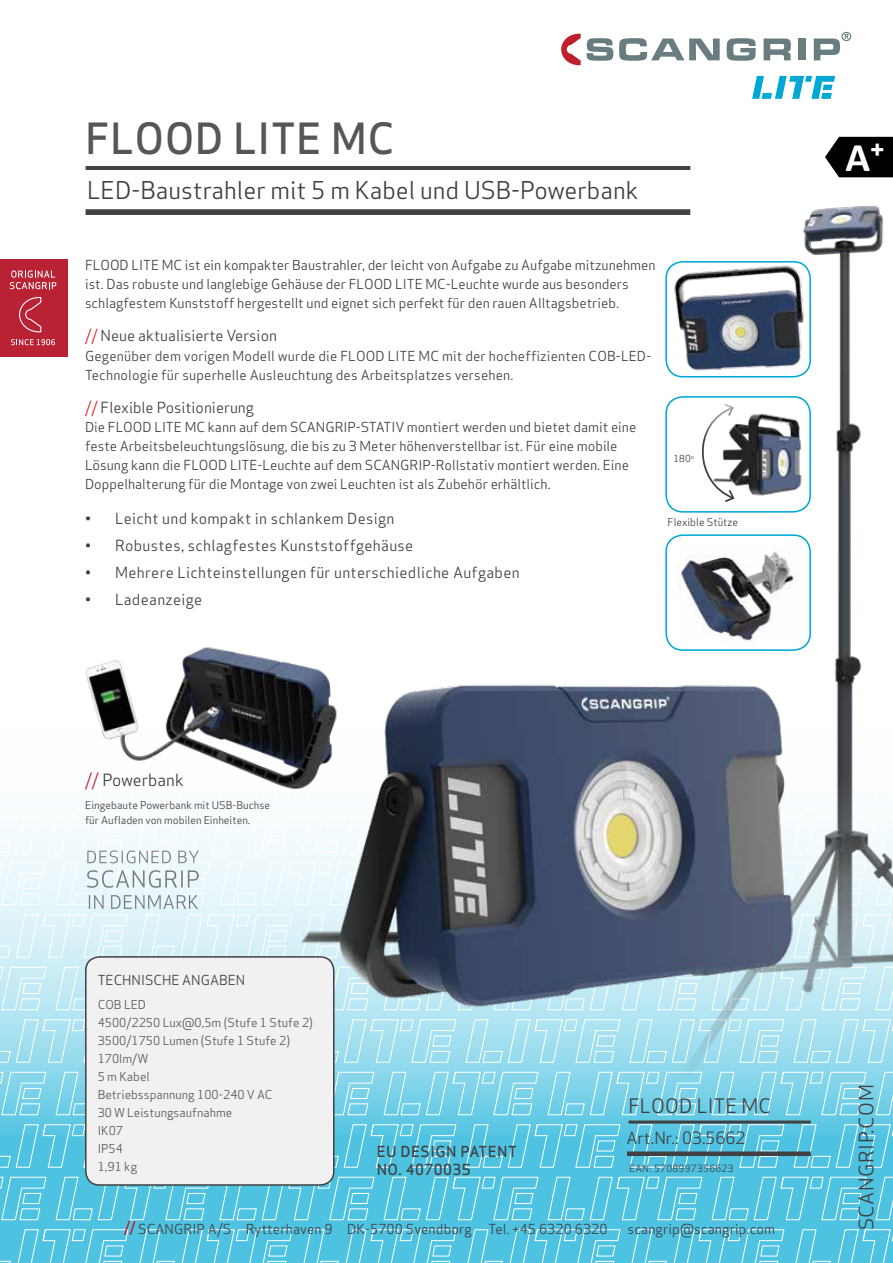
<style>
.page{position:relative;width:893px;height:1263px;background:#fff}
.page>*{position:absolute;margin:0;border:0;box-sizing:border-box;transform-origin:0 0}
.t1{font:500 42px "Apex Sans";letter-spacing:.01em;color:#565659}
.t2{font:700 40.8px "Calibri";color:#fff}
.t3{font:24px "Apex Sans";color:#414042}
.t4{font:19.5px "Apex Sans";letter-spacing:.03em;color:#414042}
.t5{font:19.5px "Apex Sans";letter-spacing:.01em;color:#414042}
.t6{font:16.65px "Apex Sans";color:#414042}
.t7{font:16.5px "Apex Sans";color:#414042}
.t8{font:15px "Apex Sans";letter-spacing:.02em;color:#414042}
.t9{font:15px "Apex Sans";color:#414042}
.t10{font:500 14.85px/17.9px "Apex Sans";letter-spacing:.03em;color:#414042}
.t11{font:13.5px/18.9px "Apex Sans";color:#414042}
.t12{font:12px/18px "Apex Sans";color:#58595b}
.t13{font:10.5px/15px "Apex Sans";color:#414042}
.t14{font:9.75px "Apex Sans";letter-spacing:.03em;color:#414042}
.t15{font:9.45px "Apex Sans";color:#414042}
.s1{color:#d2232a}
.s2{color:#b82234}
</style>
<div class="page">
<svg style="left:0;top:833px;width:893px;height:430px;background:#81d3e9"></svg>
<svg style="left:124px;top:1221px;width:12px;height:14px"></svg>
<div style="left:86px;top:209px;width:604px;height:6px;background:#414042"></div>
<hr style="left:86px;top:166px;width:604px;height:4px;background:#414042">
<div style="left:0;top:259px;width:67px;height:98px;background:#b82234"></div>
<svg style="left:10px;top:270px;width:46px;height:19px"></svg>
<svg style="left:11px;top:297px;width:44px;height:48px"></svg>
<svg style="left:830px;top:137px;width:63px;height:13px"></svg>
<svg style="left:561px;top:34px;width:20px;height:31px"></svg>
<svg style="left:587px;top:38px;width:26px;height:23px"></svg>
<svg style="left:619px;top:38px;width:101px;height:23px"></svg>
<svg style="left:727px;top:38px;width:29px;height:23px"></svg>
<svg style="left:764px;top:39px;width:27px;height:21px"></svg>
<div style="left:798px;top:39px;width:7px;height:21px;background:#697d80"></div>
<svg style="left:814px;top:32px;width:37px;height:28px"></svg>
<svg style="left:752px;top:76px;width:83px;height:23px"></svg>
<svg style="left:89px;top:895px;width:109px;height:14px;background:#c9d6da"></svg>
<svg style="left:87px;top:870px;width:112px;height:18px;background:#d0dadd"></svg>
<svg style="left:87px;top:850px;width:112px;height:13px"></svg>
<div style="left:86px;top:957px;width:248px;height:228px;background:#f1f1f2;border-radius:14px"></div>
<div style="left:85px;top:956px;width:249px;height:230px;border:2px solid #414042;border-radius:14px"></div>
<div style="left:627px;top:1151px;width:184px;height:5px;background:#414042"></div>
<hr style="left:628px;top:1120px;width:183px;height:3px;background:#414042">
<img style="left:86px;top:647px;width:187px;height:136px">
<img style="left:633px;top:150px;width:260px;height:980px">
<div style="left:666px;top:397px;width:144px;height:115px;background:#fff;border-radius:17px"></div>
<img style="left:736px;top:413px;width:66px;height:83px">
<div style="left:665px;top:396px;width:146px;height:117px;border:2px solid #00a9d5;border-radius:17px"></div>
<svg style="left:701px;top:403px;width:35px;height:99px"></svg>
<img style="left:273px;top:652px;width:552px;height:374px">
<h1 class="t1" style="left:85px;top:101px;width:311px">FLOOD LITE MC</h1>
<h3 class="t3" style="left:87px;top:171px;width:553px">LED-Baustrahler mit 5 m Kabel und USB-Powerbank</h3>
<p class="t11" style="left:85px;top:255px;width:572px">FLOOD LITE MC ist ein kompakter Baustrahler, der leicht von Aufgabe zu Aufgabe mitzunehmen ist. Das robuste und langlebige Gehäuse der FLOOD LITE MC-Leuchte wurde aus besonders schlagfestem Kunststoff hergestellt und eignet sich perfekt für den rauen Alltagsbetrieb.</p>
<p class="t9" style="left:85px;top:323px;width:194px"><span class="s1">//</span> Neue aktualisierte Version</p>
<p class="t11" style="left:85px;top:345px;width:568px;line-height:19.5px">Gegenüber dem vorigen Modell wurde die FLOOD LITE MC mit der hocheffizienten COB-LED-<br>Technologie für superhelle Ausleuchtung des Arbeitsplatzes versehen.</p>
<p class="t9" style="left:85px;top:395px;width:170px"><span class="s1">//</span> Flexible Positionierung</p>
<p class="t11" style="left:85px;top:416px;width:553px">Die FLOOD LITE MC kann auf dem SCANGRIP-STATIV montiert werden und bietet damit eine feste Arbeitsbeleuchtungslösung, die bis zu 3 Meter höhenverstellbar ist. Für eine mobile Lösung kann die FLOOD LITE-Leuchte auf dem SCANGRIP-Rollstativ montiert werden. Eine Doppelhalterung für die Montage von zwei Leuchten ist als Zubehör erhältlich.</p>
<p class="t8" style="left:85px;top:506px;width:311px">• Leicht und kompakt in schlankem Design</p>
<p class="t8" style="left:85px;top:533px;width:330px">• Robustes, schlagfestes Kunststoffgehäuse</p>
<p class="t8" style="left:85px;top:560px;width:436px">• Mehrere Lichteinstellungen für unterschiedliche Aufgaben</p>
<p class="t8" style="left:85px;top:587px;width:119px">• Ladeanzeige</p>
<p class="t15" style="left:673px;top:451px;width:22px">180<sup>o</sup></p>
<p class="t13" style="left:668px;top:513px;width:72px">Flexible Stütze</p>
<p class="t7" style="left:85px;top:766px;width:100px"><span class="s2">//</span> Powerbank</p>
<p class="t13" style="left:85px;top:796px;width:187px">Eingebaute Powerbank mit USB-Buchse für Aufladen von mobilen Einheiten.</p>
<p class="t11" style="left:98px;top:969px;width:149px">TECHNISCHE ANGABEN</p>
<p class="t12" style="left:98px;top:995px;width:217px">COB LED<br>4500/2250 Lux@0,5m (Stufe 1 Stufe 2)<br>3500/1750 Lumen (Stufe 1 Stufe 2)<br>170lm/W<br>5 m Kabel<br>Betriebsspannung 100-240 V AC<br>30 W Leistungsaufnahme<br>IK07<br>IP54<br>1,91 kg</p>
<p class="t10" style="left:377px;top:1140px;width:141px">EU DESIGN PATENT<br>NO. 4070035</p>
<h3 class="t5" style="left:628px;top:1090px;width:144px">FLOOD LITE MC</h3>
<p class="t6" style="left:626px;top:1125px;width:121px">Art.Nr.: 03.5662</p>
<p class="t14" style="left:629px;top:1160px;width:106px">EAN: 5708997356623</p>
<p class="t11" style="left:138px;top:1218px;width:471px">SCANGRIP A/S Rytterhaven 9 DK-5700 Svendborg Tel. +45 6320 6320</p>
<p class="t11" style="left:628px;top:1218px;width:149px">scangrip@scangrip.com</p>
<h2 class="t2" style="left:845px;top:131px;width:41px">A⁺</h2>
<h3 class="t4" style="left:850px;top:1230px;width:148px;rotate:-90deg">SCANGRIP.COM</h3>
</div>
